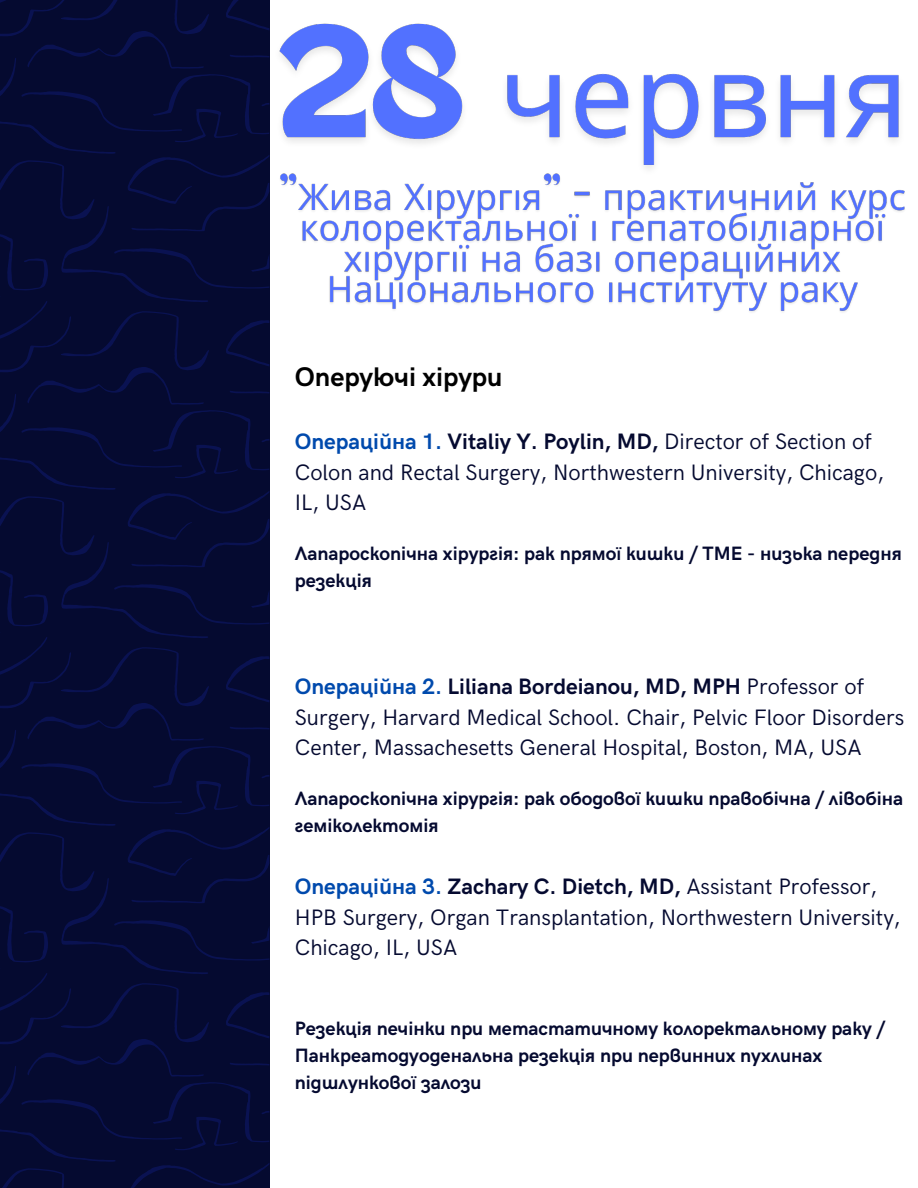
<style>
.page{position:relative;width:918px;height:1188px;background:#fff}
.page>*{position:absolute;margin:0;border:0;box-sizing:border-box;transform-origin:0 0}
.t1{font:700 27px "HK Grotesk";color:#000}
.t2{font:22.35px/30.3px "HK Grotesk";color:#050a30}
.t3{font:700 19.35px/27px "HK Grotesk";color:#050a30}
.s1{font-weight:700;color:#004aad}
.s2{font-weight:700}
</style>
<div class="page">
<svg style="left:0;top:0;width:269px;height:1188px;background:#050a32"></svg>
<img style="left:267px;top:17px;width:632px;height:164px">
<img style="left:276px;top:172px;width:629px;height:140px">
<p class="t1" style="left:295px;top:361px;width:209px">Оперуючі хірури</p>
<p class="t2" style="left:295px;top:427px;width:591px"><span class="s1">Операційна 1.</span> <span class="s2">Vitaliy Y. Poylin, MD,</span> Director of Section of<br>Colon and Rectal Surgery, Northwestern University, Chicago,<br>IL, USA</p>
<p class="t3" style="left:295px;top:541px;width:609px">Лапароскопічна хірургія: рак прямої кишки / TME - низька передня резекція</p>
<p class="t2" style="left:295px;top:673px;width:611px"><span class="s1">Операційна 2.</span> <span class="s2">Liliana Bordeianou, MD, MPH</span> Professor of<br>Surgery, Harvard Medical School. Chair, Pelvic Floor Disorders<br>Center, Massachesetts General Hospital, Boston, MA, USA</p>
<p class="t3" style="left:295px;top:786px;width:610px">Лапароскопічна хірургія: рак ободової кишки правобічна / лівобіна геміколектомія</p>
<p class="t2" style="left:295px;top:872px;width:607px"><span class="s1">Операційна 3.</span> <span class="s2">Zachary C. Dietch, MD,</span> Assistant Professor,<br>HPB Surgery, Organ Transplantation, Northwestern University,<br>Chicago, IL, USA</p>
<p class="t3" style="left:295px;top:1016px;width:592px">Резекція печінки при метастатичному колоректальному раку /<br>Панкреатодуоденальна резекція при первинних пухлинах підшлункової залози</p>
</div>
